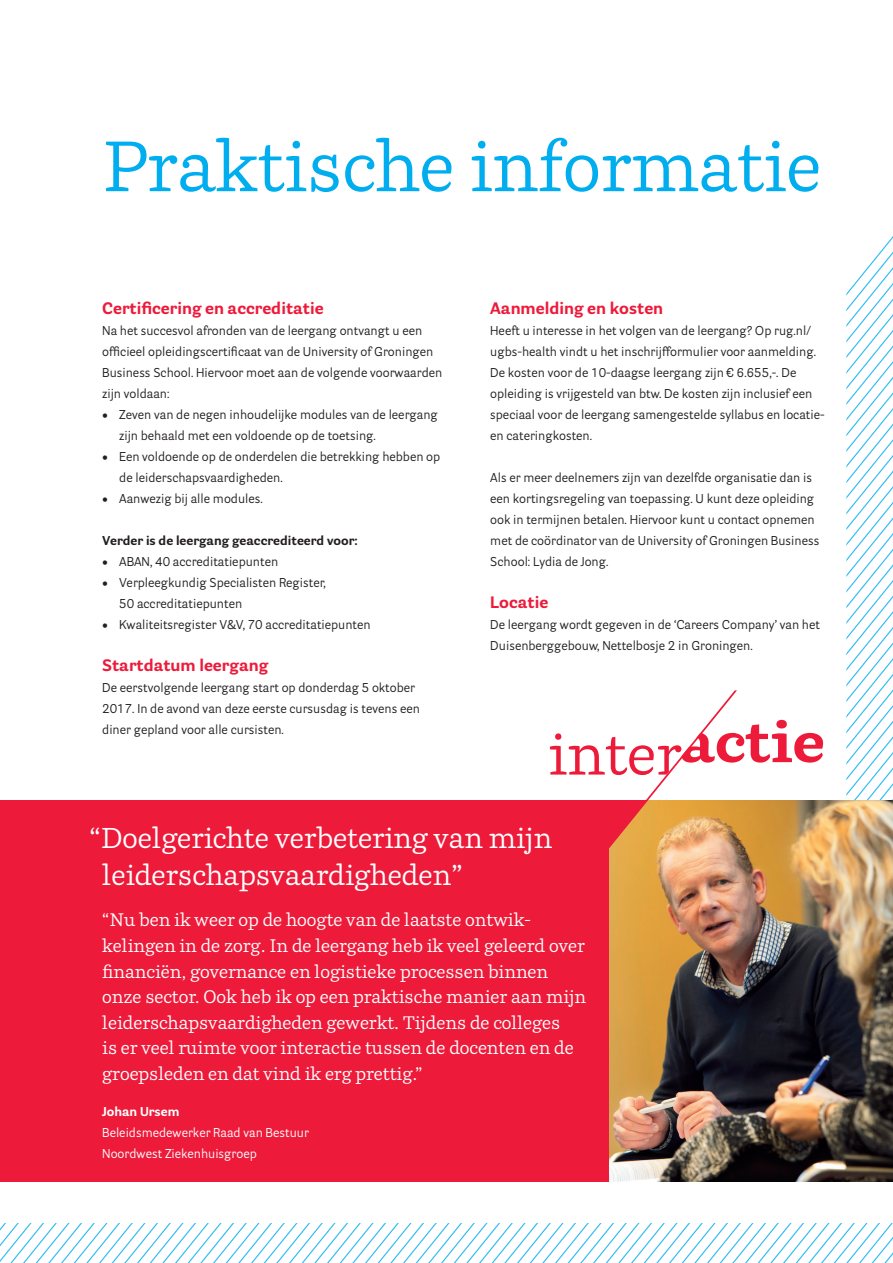
<style>
.page{position:relative;width:893px;height:1263px;background:#fff}
.page>*{position:absolute;margin:0;border:0;box-sizing:border-box;transform-origin:0 0}
.t1{font:70.5px "Parry";color:#00aeef}
.t2{font:57.6px "Parry";color:#ed1a3a}
.t3{font:28.5px/37.5px "Parry";color:#fff}
.t4{font:18px/25.5px "Parry";color:#fff}
.t5{font:700 16.5px "Parry Grotesque";color:#ed1a3a}
.t6{font:12.75px/21px "Parry Grotesque";color:#231f20}
.t7{font:12.75px/21px "Parry Grotesque";color:#fff}
.t8{font:700 12.75px "Parry Grotesque";color:#231f20}
.t9{font:700 12.75px "Parry Grotesque";color:#fff}
</style>
<div class="page">
<div style="left:0;top:800px;width:851px;height:373px;background:#ed1a3a"></div>
<img style="left:610px;top:800px;width:283px;height:381px">
<svg style="left:846px;top:236px;width:47px;height:564px"></svg>
<svg style="left:609px;top:690px;width:128px;height:186px"></svg>
<svg style="left:0;top:1224px;width:893px;height:39px"></svg>
<h1 class="t1" style="left:102px;top:123px;width:721px">Praktische informatie</h1>
<p class="t5" style="left:102px;top:298px;width:223px">Certificering en accreditatie</p>
<p class="t6" style="left:102px;top:320px;width:342px">Na het succesvol afronden van de leergang ontvangt u een officieel opleidingscertificaat van de University of Groningen Business School. Hiervoor moet aan de volgende voorwaarden zijn voldaan:</p>
<p class="t6" style="left:119px;top:404px;width:320px;text-indent:-17px">• Zeven van de negen inhoudelijke modules van de leergang zijn behaald met een voldoende op de toetsing.</p>
<p class="t6" style="left:119px;top:446px;width:322px;text-indent:-17px">• Een voldoende op de onderdelen die betrekking hebben op de leiderschapsvaardigheden.</p>
<p class="t6" style="left:102px;top:488px;width:162px">• Aanwezig bij alle modules.</p>
<p class="t8" style="left:102px;top:532px;width:257px">Verder is de leergang geaccrediteerd voor:</p>
<p class="t6" style="left:102px;top:551px;width:177px">• ABAN, 40 accreditatiepunten</p>
<p class="t6" style="left:119px;top:572px;width:208px;text-indent:-17px">• Verpleegkundig Specialisten Register,<br>50 accreditatiepunten</p>
<p class="t6" style="left:102px;top:614px;width:270px">• Kwaliteitsregister V&amp;V, 70 accreditatiepunten</p>
<p class="t5" style="left:102px;top:655px;width:168px">Startdatum leergang</p>
<p class="t6" style="left:102px;top:677px;width:319px">De eerstvolgende leergang start op donderdag 5 oktober<br>2017. In de avond van deze eerste cursusdag is tevens een diner gepland voor alle cursisten.</p>
<p class="t5" style="left:490px;top:298px;width:174px">Aanmelding en kosten</p>
<p class="t6" style="left:490px;top:320px;width:336px">Heeft u interesse in het volgen van de leergang? Op rug.nl/ ugbs-health vindt u het inschrijfformulier voor aanmelding.<br>De kosten voor de 10-daagse leergang zijn € 6.655,-. De opleiding is vrijgesteld van btw. De kosten zijn inclusief een speciaal voor de leergang samengestelde syllabus en locatie&shy;en cateringkosten.</p>
<p class="t6" style="left:490px;top:467px;width:331px">Als er meer deelnemers zijn van dezelfde organisatie dan is een kortingsregeling van toepassing. U kunt deze opleiding ook in termijnen betalen. Hiervoor kunt u contact opnemen met de coördinator van de University of Groningen Business School: Lydia de Jong.</p>
<p class="t5" style="left:490px;top:592px;width:60px">Locatie</p>
<p class="t6" style="left:490px;top:614px;width:331px">De leergang wordt gegeven in de ‘Careers Company’ van het<br>Duisenberggebouw, Nettelbosje 2 in Groningen.</p>
<h2 class="t2" style="left:548px;top:719px;width:279px">inter<sup>actie</sup></h2>
<h3 class="t3" style="left:102px;top:818px;width:452px;text-indent:-13px">“Doelgerichte verbetering van mijn leiderschapsvaardigheden”</h3>
<p class="t4" style="left:102px;top:907px;width:485px">“Nu ben ik weer op de hoogte van de laatste ontwik&shy;kelingen in de zorg. In de leergang heb ik veel geleerd over financiën, governance en logistieke processen binnen onze sector. Ook heb ik op een praktische manier aan mijn leiderschapsvaardigheden gewerkt. Tijdens de colleges<br>is er veel ruimte voor interactie tussen de docenten en de groepsleden en dat vind ik erg prettig.”</p>
<p class="t9" style="left:102px;top:1103px;width:79px">Johan Ursem</p>
<p class="t7" style="left:102px;top:1121px;width:208px">Beleidsmedewerker Raad van Bestuur<br>Noordwest Ziekenhuisgroep</p>
</div>
